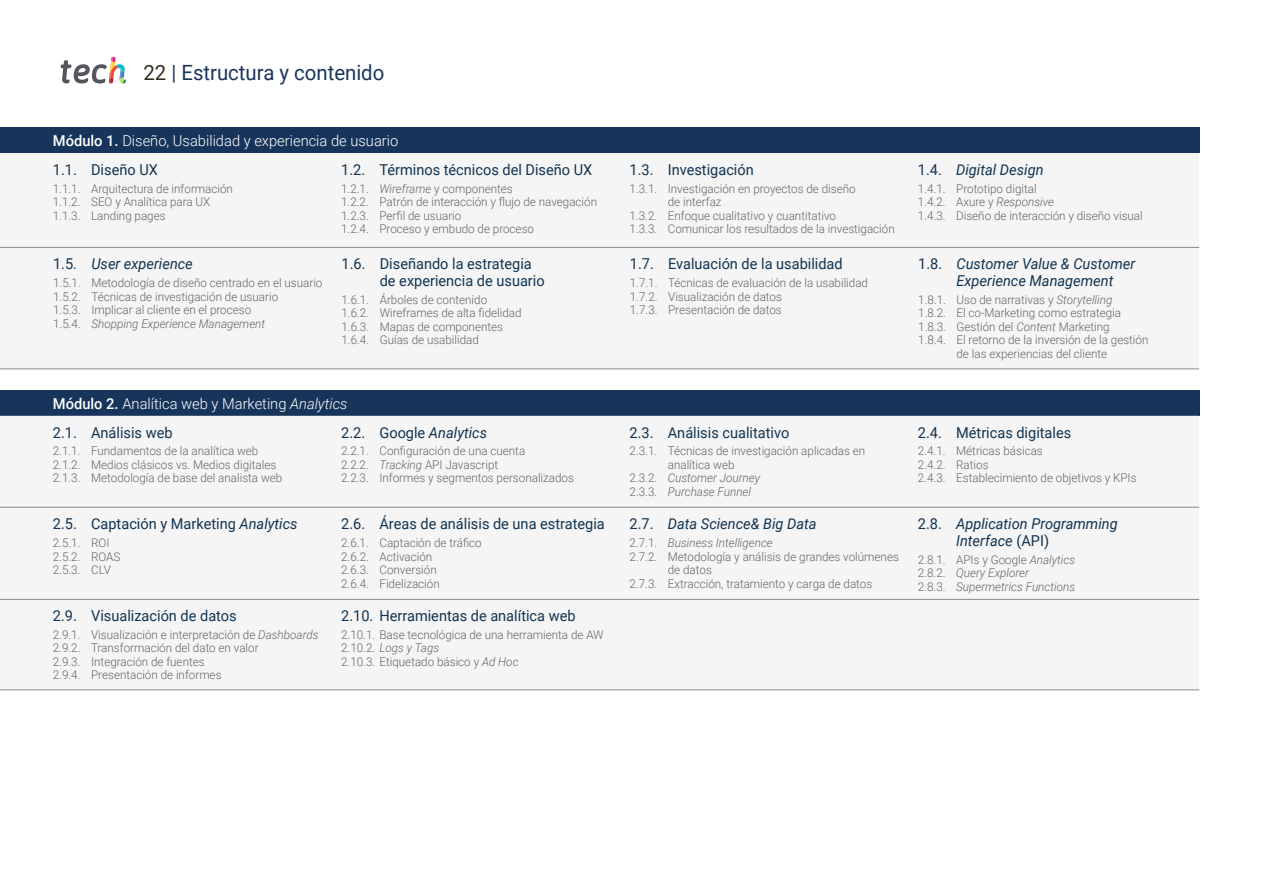
<style>
.page{position:relative;width:1263px;height:893px;background:#fff}
.page>*{position:absolute;margin:0;border:0;box-sizing:border-box;transform-origin:0 0}
.t1{font:21px "Roboto";color:#1a355c}
.t2{font:15px/16.5px "Roboto";color:#123352}
.t3{font:italic 15px/16.5px "Roboto";color:#123352}
.t4{font:300 15px "Roboto";color:#fff}
.t5{font:300 12px/13.5px "Roboto";color:#61646a}
.t6{font:italic 300 12px/13.5px "Roboto";color:#61646a}
.s1{color:#312e20}
.s2{font-weight:500}
.s3{font-style:normal}
.s4{font-style:italic}
</style>
<div class="page">
<svg style="left:61px;top:57px;width:65px;height:27px"></svg>
<div style="left:0;top:128px;width:1199px;height:25px;background:#17355b"></div>
<div style="left:0;top:390px;width:1199px;height:26px;background:#17355b"></div>
<div style="left:0;top:153px;width:1199px;height:216px;background:#f4f5f4"></div>
<div style="left:0;top:416px;width:1199px;height:274px;background:#f4f5f4"></div>
<hr style="left:0;top:247px;width:1199px;height:1px;background:#878a8e">
<hr style="left:0;top:507px;width:1199px;height:1px;background:#878a8e">
<hr style="left:0;top:690px;width:1199px;height:1px;background:#878a8e">
<hr style="left:0;top:369px;width:1199px;height:1px;background:#878a8e">
<hr style="left:0;top:599px;width:1199px;height:1px;background:#878a8e">
<h1 class="t1" style="left:144px;top:57px;width:242px"><span class="s1">22</span> | Estructura y contenido</h1>
<p class="t4" style="left:53px;top:130px;width:347px"><span class="s2">Módulo 1.</span> Diseño, Usabilidad y experiencia de usuario</p>
<p class="t2" style="left:53px;top:161px;width:107px">1.1. Diseño UX</p>
<p class="t5" style="left:53px;top:181px;width:182px">1.1.1. Arquitectura de información<br>1.1.2. SEO y Analítica para UX<br>1.1.3. Landing pages</p>
<p class="t3" style="left:53px;top:255px;width:141px"><span class="s3">1.5.</span> User experience</p>
<p class="t5" style="left:53px;top:276px;width:271px">1.5.1. Metodología de diseño centrado en el usuario 1.5.2. Técnicas de investigación de usuario<br>1.5.3. Implicar al cliente en el proceso<br>1.5.4. <span class="s4">Shopping Experience Management</span></p>
<p class="t2" style="left:341px;top:161px;width:253px">1.2. Términos técnicos del Diseño UX</p>
<p class="t5" style="left:341px;top:181px;width:257px">1.2.1. <span class="s4">Wireframe</span> y componentes<br>1.2.2. Patrón de interacción y flujo de navegación 1.2.3. Perfil de usuario<br>1.2.4. Proceso y embudo de proceso</p>
<p class="t2" style="left:380px;top:255px;width:166px;text-indent:-38px">1.6. Diseñando la estrategia de experiencia de usuario</p>
<p class="t5" style="left:341px;top:292px;width:182px">1.6.1. Árboles de contenido<br>1.6.2. Wireframes de alta fidelidad<br>1.6.3. Mapas de componentes<br>1.6.4. Guías de usabilidad</p>
<p class="t4" style="left:53px;top:393px;width:296px"><span class="s2">Módulo 2.</span> Analítica web y Marketing <span class="s4">Analytics</span></p>
<p class="t2" style="left:53px;top:424px;width:121px">2.1. Análisis web</p>
<p class="t5" style="left:53px;top:444px;width:231px">2.1.1. Fundamentos de la analítica web<br>2.1.2. Medios clásicos vs. Medios digitales<br>2.1.3. Metodología de base del analista web</p>
<p class="t2" style="left:53px;top:515px;width:246px">2.5. Captación y Marketing <span class="s4">Analytics</span></p>
<p class="t5" style="left:53px;top:536px;width:69px">2.5.1. ROI<br>2.5.2. ROAS<br>2.5.3. CLV</p>
<p class="t2" style="left:53px;top:607px;width:185px">2.9. Visualización de datos</p>
<p class="t5" style="left:53px;top:627px;width:267px">2.9.1. Visualización e interpretación de <span class="s4">Dashboards </span>2.9.2. Transformación del dato en valor<br>2.9.3. Integración de fuentes<br>2.9.4. Presentación de informes</p>
<p class="t2" style="left:341px;top:424px;width:147px">2.2. Google <span class="s4">Analytics</span></p>
<p class="t5" style="left:341px;top:444px;width:234px">2.2.1. Configuración de una cuenta<br>2.2.2. <span class="s4">Tracking</span> API Javascript<br>2.2.3. Informes y segmentos personalizados</p>
<p class="t2" style="left:341px;top:515px;width:265px">2.6. Áreas de análisis de una estrategia</p>
<p class="t5" style="left:341px;top:536px;width:142px">2.6.1. Captación de tráfico<br>2.6.2. Activación<br>2.6.3. Conversión<br>2.6.4. Fidelización</p>
<p class="t2" style="left:341px;top:607px;width:236px">2.10. Herramientas de analítica web</p>
<p class="t5" style="left:341px;top:627px;width:264px">2.10.1. Base tecnológica de una herramienta de AW<br>2.10.2. <span class="s4">Logs y Tags<br></span>2.10.3. Etiquetado básico y <span class="s4">Ad Hoc</span></p>
<p class="t2" style="left:629px;top:161px;width:126px">1.3. Investigación</p>
<p class="t5" style="left:629px;top:181px;width:228px">1.3.1. Investigación en proyectos de diseño</p>
<p class="t5" style="left:668px;top:195px;width:55px">de interfaz</p>
<p class="t5" style="left:629px;top:208px;width:208px">1.3.2. Enfoque cualitativo y cuantitativo</p>
<p class="t5" style="left:629px;top:222px;width:267px">1.3.3. Comunicar los resultados de la investigación</p>
<p class="t2" style="left:630px;top:255px;width:214px">1.7. Evaluación de la usabilidad</p>
<p class="t5" style="left:630px;top:276px;width:240px">1.7.1. Técnicas de evaluación de la usabilidad<br>1.7.2. Visualización de datos<br>1.7.3. Presentación de datos</p>
<p class="t3" style="left:918px;top:161px;width:127px"><span class="s3">1.4.</span> Digital Design</p>
<p class="t5" style="left:918px;top:181px;width:226px">1.4.1. Prototipo digital<br>1.4.2. Axure y <span class="s4">Responsive<br></span>1.4.3. Diseño de interacción y diseño visual</p>
<p class="t3" style="left:956px;top:255px;width:180px;text-indent:-38px"><span class="s3">1.8.</span> Customer Value &amp; Customer<br>Experience Management</p>
<p class="t5" style="left:918px;top:292px;width:196px">1.8.1. Uso de narrativas y <span class="s4">Storytelling</span></p>
<p class="t5" style="left:918px;top:306px;width:204px">1.8.2. El co-Marketing como estrategia</p>
<p class="t5" style="left:918px;top:319px;width:193px">1.8.3. Gestión del <span class="s4">Content</span> Marketing</p>
<p class="t5" style="left:918px;top:333px;width:232px">1.8.4. El retorno de la inversión de la gestión</p>
<p class="t5" style="left:956px;top:346px;width:152px">de las experiencias del cliente</p>
<p class="t2" style="left:629px;top:424px;width:161px">2.3. Análisis cualitativo</p>
<p class="t5" style="left:629px;top:444px;width:237px">2.3.1. Técnicas de investigación aplicadas en</p>
<p class="t5" style="left:668px;top:457px;width:68px">analítica web</p>
<p class="t6" style="left:629px;top:471px;width:132px"><span class="s3">2.3.2.</span> Customer Journey</p>
<p class="t6" style="left:629px;top:484px;width:123px"><span class="s3">2.3.3.</span> Purchase Funnel</p>
<p class="t3" style="left:629px;top:515px;width:189px"><span class="s3">2.7.</span> Data Science&amp; Big Data</p>
<p class="t6" style="left:629px;top:536px;width:145px"><span class="s3">2.7.1.</span> Business Intelligence</p>
<p class="t5" style="left:629px;top:549px;width:271px">2.7.2. Metodología y análisis de grandes volúmenes</p>
<p class="t5" style="left:668px;top:563px;width:46px">de datos</p>
<p class="t5" style="left:629px;top:576px;width:244px">2.7.3. Extracción, tratamiento y carga de datos</p>
<p class="t2" style="left:918px;top:424px;width:155px">2.4. Métricas digitales</p>
<p class="t5" style="left:918px;top:444px;width:220px">2.4.1. Métricas básicas<br>2.4.2. Ratios<br>2.4.3. Establecimiento de objetivos y KPIs</p>
<p class="t3" style="left:956px;top:515px;width:163px;text-indent:-38px"><span class="s3">2.8.</span> Application Programming<br>Interface <span class="s3">(API)</span></p>
<p class="t6" style="left:918px;top:552px;width:159px"><span class="s3">2.8.1. APIs y Google</span> Analytics<br><span class="s3">2.8.2.</span> Query Explorer<br><span class="s3">2.8.3.</span> Supermetrics Functions</p>
</div>
